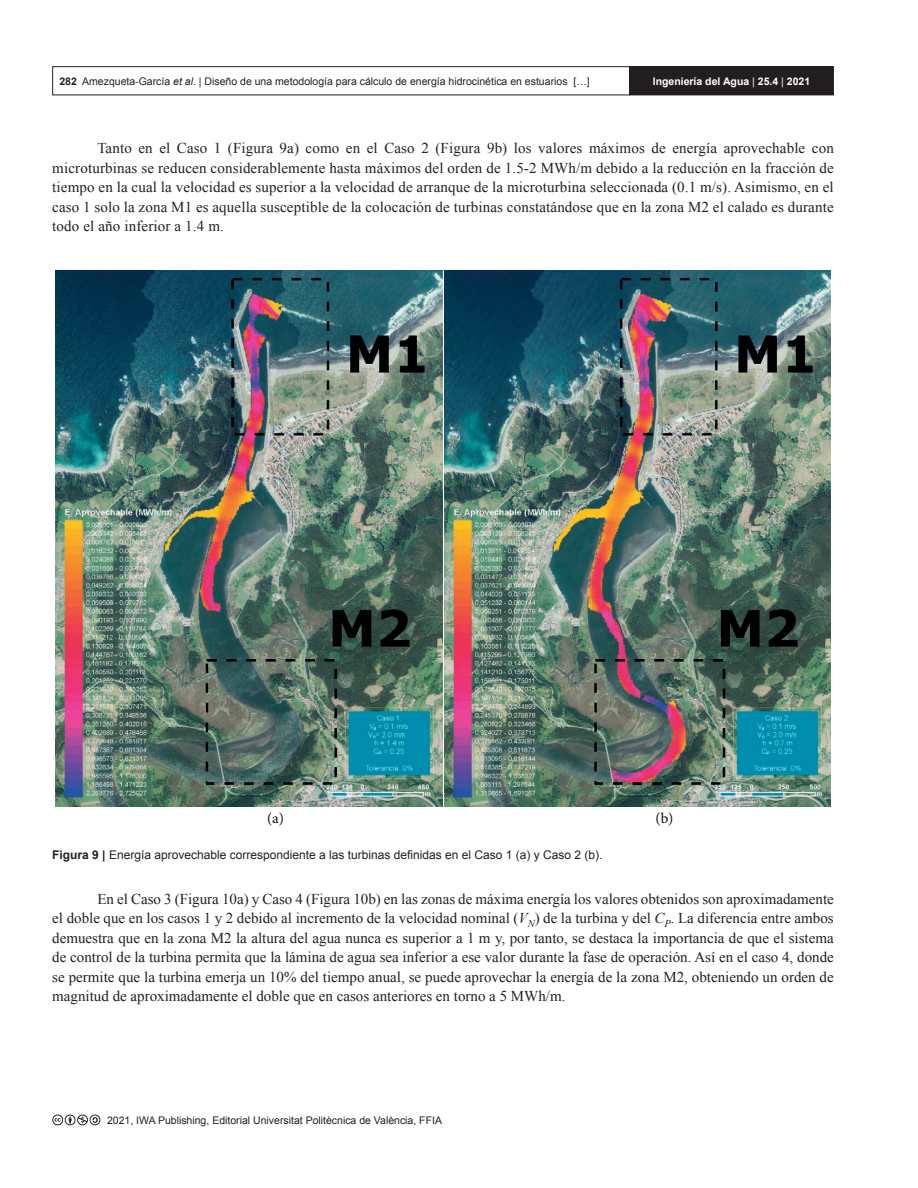
<style>
.page{position:relative;width:918px;height:1188px;background:#fff}
.page>*{position:absolute;margin:0;border:0;box-sizing:border-box;transform-origin:0 0}
.AI_TEXTO_esp{font:15px/19.5px "Times New Roman";letter-spacing:.005em;color:#231f20;text-align:justify}
.Cuerpo_normal{font:15px "Minion Pro";color:#130c13}
.AI_PIE_DE_FIGURA{font:12px "Arial";color:#231f20}
.t1{font:10.5px "Arial";color:#231f20}
.t2{font:700 10.5px "Arial";color:#fff}
.s1{font-weight:700}
.s2{font-style:italic}
.s3{font-weight:400}
</style>
<div class="page">
<div style="left:52px;top:66px;width:578px;height:29px;border:1px solid #231f20"></div>
<div style="left:630px;top:67px;width:203px;height:28px;background:#231f20"></div>
<div style="left:629px;top:66px;width:205px;height:29px;border:1px solid #231f20"></div>
<svg style="left:52px;top:1115px;width:48px;height:10px"></svg>
<img style="left:55px;top:270px;width:387px;height:536px">
<img style="left:444px;top:270px;width:387px;height:536px">
<p class="t1" style="left:59px;top:74px;width:532px"><span class="s1">282</span> Amezqueta-García <span class="s2">et al</span>. | Diseño de una metodología para cálculo de energía hidrocinética en estuarios […]</p>
<p class="t2" style="left:653px;top:74px;width:159px">Ingeniería del Agua <span class="s3">|</span> 25.4 <span class="s3">|</span> 2021</p>
<p class="AI_TEXTO_esp" style="left:52px;top:138px;width:783px;text-indent:45px">Tanto en el Caso 1 (Figura 9a) como en el Caso 2 (Figura 9b) los valores máximos de energía aprovechable con microturbinas se reducen considerablemente hasta máximos del orden de 1.5-2 MWh/m debido a la reducción en la fracción de tiempo en la cual la velocidad es superior a la velocidad de arranque de la microturbina seleccionada (0.1 m/s). Asimismo, en el caso 1 solo la zona M1 es aquella susceptible de la colocación de turbinas constatándose que en la zona M2 el calado es durante todo el año inferior a 1.4 m.</p>
<p class="Cuerpo_normal" style="left:267px;top:808px;width:18px">(a)</p>
<p class="Cuerpo_normal" style="left:655px;top:808px;width:19px">(b)</p>
<p class="AI_PIE_DE_FIGURA" style="left:52px;top:847px;width:552px"><span class="s1">Figura 9 |</span> Energía aprovechable correspondiente a las turbinas definidas en el Caso 1 (a) y Caso 2 (b).</p>
<p class="AI_TEXTO_esp" style="left:52px;top:889px;width:783px;text-indent:45px">En el Caso 3 (Figura 10a) y Caso 4 (Figura 10b) en las zonas de máxima energía los valores obtenidos son aproximadamente el doble que en los casos 1 y 2 debido al incremento de la velocidad nominal (<span class="s2">V</span><sub>N</sub>) de la turbina y del <span class="s2">C</span><sub>P</sub>. La diferencia entre ambos demuestra que en la zona M2 la altura del agua nunca es superior a 1 m y, por tanto, se destaca la importancia de que el sistema de control de la turbina permita que la lámina de agua sea inferior a ese valor durante la fase de operación. Así en el caso 4, donde se permite que la turbina emerja un 10% del tiempo anual, se puede aprovechar la energía de la zona M2, obteniendo un orden de magnitud de aproximadamente el doble que en casos anteriores en torno a 5 MWh/m.</p>
<p class="t1" style="left:107px;top:1113px;width:336px">2021, IWA Publishing, Editorial Universitat Politècnica de València, FFIA</p>
</div>
